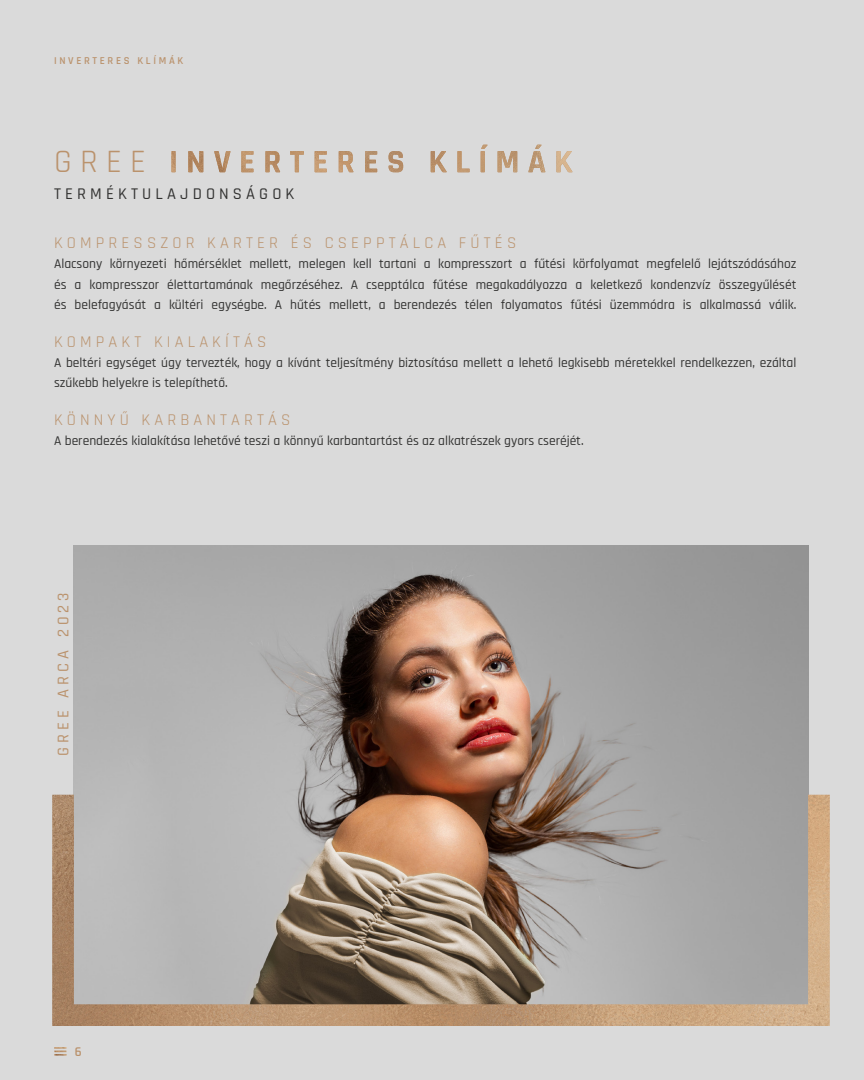
<style>
.page{position:relative;width:864px;height:1080px;background:#fff}
.page>*{position:absolute;margin:0;border:0;box-sizing:border-box;transform-origin:0 0}
.t1{font:33px "Rajdhani";color:#ba926c}
.t2{font:16.5px "Rajdhani";letter-spacing:.25em;color:#ba926c}
.t3{font:500 16.5px "Rajdhani";letter-spacing:.25em;color:#333332}
.t4{font:500 16.5px "Rajdhani";letter-spacing:.25em;color:#ba926c}
.t5{font:500 13.5px/20.1px "Rajdhani";color:#333332;text-align:justify}
.t6{font:600 13.5px "Rajdhani";color:#ba926c}
.t7{font:600 10.65px "Rajdhani";letter-spacing:.25em;color:#ba926c}
</style>
<div class="page">
<div style="left:0;top:0;width:863px;height:1080px;background:#dadada"></div>
<img style="left:74px;top:546px;width:733px;height:249px">
<img style="left:52px;top:795px;width:777px;height:231px">
<svg style="left:171px;top:151px;width:207px;height:21px"></svg>
<img style="left:388px;top:145px;width:184px;height:27px">
<svg style="left:54px;top:1047px;width:13px;height:9px"></svg>
<p class="t7" style="left:54px;top:54px;width:131px">INVERTERES KLÍMÁK</p>
<p class="t1" style="left:54px;top:143px;width:93px">GREE</p>
<p class="t3" style="left:54px;top:184px;width:242px">TERMÉKTULAJDONSÁGOK</p>
<p class="t2" style="left:54px;top:234px;width:463px">KOMPRESSZOR KARTER ÉS CSEPPTÁLCA FŰTÉS</p>
<p class="t5" style="left:54px;top:255px;width:743px">Alacsony környezeti hőmérséklet mellett, melegen kell tartani a kompresszort a fűtési körfolyamat megfelelő lejátszódásához és a kompresszor élettartamának megőrzéséhez. A csepptálca fűtése megakadályozza a keletkező kondenzvíz összegyűlését és belefagyását a kültéri egységbe. A hűtés mellett, a berendezés télen folyamatos fűtési üzemmódra is alkalmassá válik.</p>
<p class="t2" style="left:54px;top:332px;width:214px">KOMPAKT KIALAKÍTÁS</p>
<p class="t5" style="left:54px;top:353px;width:743px">A beltéri egységet úgy tervezték, hogy a kívánt teljesítmény biztosítása mellett a lehető legkisebb méretekkel rendelkezzen, ezáltal szűkebb helyekre is telepíthető.</p>
<p class="t2" style="left:54px;top:410px;width:238px">KÖNNYŰ KARBANTARTÁS</p>
<p class="t5" style="left:54px;top:431px;width:531px">A berendezés kialakítása lehetővé teszi a könnyű karbantartást és az alkatrészek gyors cseréjét.</p>
<p class="t4" style="left:54px;top:756px;width:165px;rotate:-90deg">GREE ARCA 2023</p>
<p class="t6" style="left:75px;top:1043px;width:8px">6</p>
</div>
